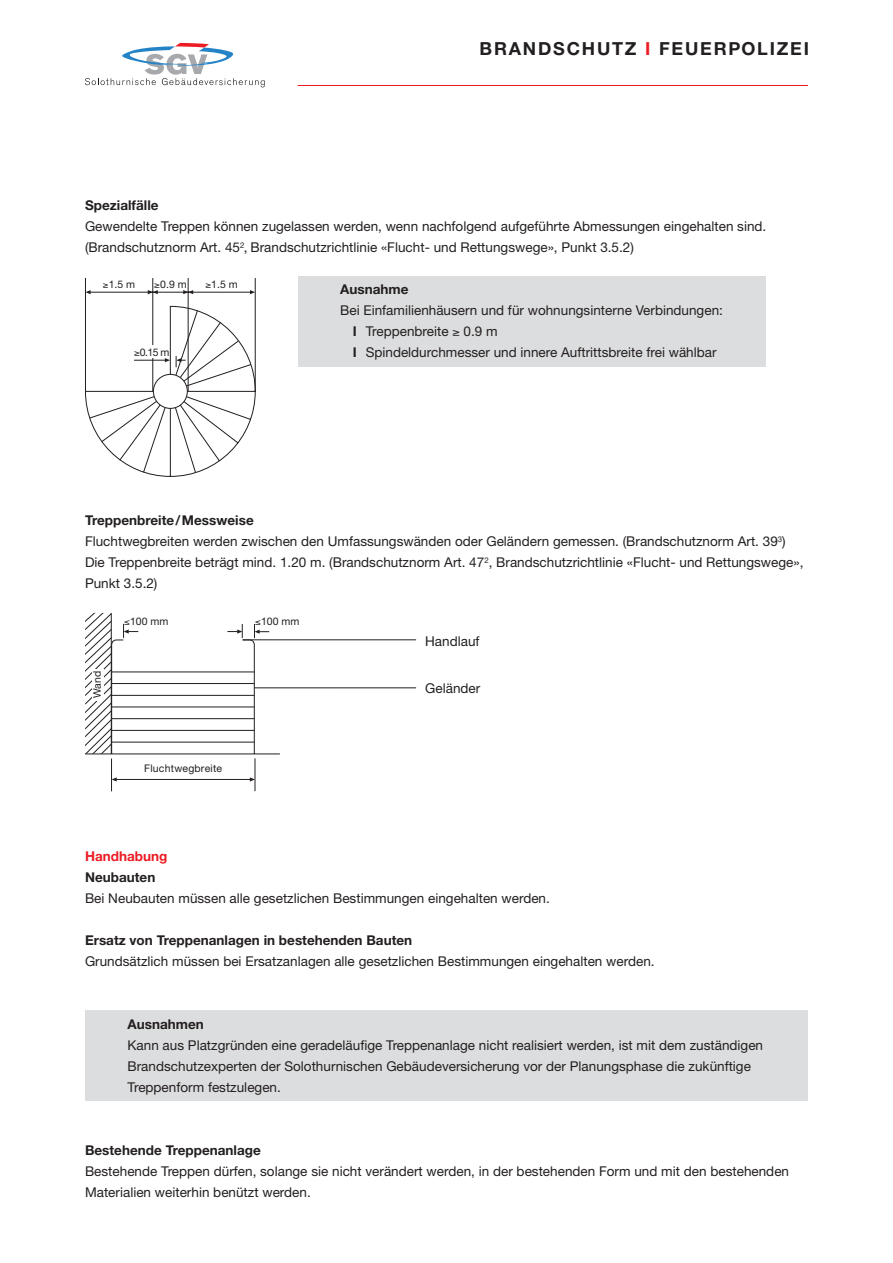
<style>
.page{position:relative;width:893px;height:1263px;background:#fff}
.page>*{position:absolute;margin:0;border:0;box-sizing:border-box;transform-origin:0 0}
.t1{font:700 18px "Helvetica Neue";letter-spacing:.1em;color:#231f20}
.t2{font:13.5px/21px "Helvetica Neue";color:#231f20}
.t3{font:700 13.5px "Helvetica Neue";color:#231f20}
.t4{font:700 13.5px "Helvetica Neue";color:#ed1c24}
.t5{font:10.5px "Helvetica Neue";letter-spacing:.02em;color:#231f20}
.s1{color:#ed1c24}
.s2{font-weight:700}
</style>
<div class="page">
<svg style="left:85px;top:43px;width:180px;height:45px"></svg>
<hr style="left:298px;top:85px;width:510px;height:1px;background:#ed1c24">
<div style="left:298px;top:276px;width:467px;height:91px;background:#dcddde"></div>
<div style="left:85px;top:1011px;width:723px;height:90px;background:#dcddde"></div>
<hr style="left:85px;top:278px;width:1px;height:113px;background:#231f20">
<hr style="left:255px;top:278px;width:1px;height:113px;background:#231f20">
<svg style="left:86px;top:290px;width:5px;height:4px"></svg>
<svg style="left:250px;top:290px;width:5px;height:4px"></svg>
<hr style="left:90px;top:292px;width:160px;height:1px;background:#231f20">
<hr style="left:152px;top:278px;width:1px;height:113px;background:#231f20">
<hr style="left:188px;top:278px;width:1px;height:113px;background:#231f20">
<svg style="left:183px;top:290px;width:11px;height:4px"></svg>
<svg style="left:148px;top:290px;width:10px;height:4px"></svg>
<svg style="left:85px;top:306px;width:171px;height:171px"></svg>
<div style="left:153px;top:374px;width:34px;height:34px;background:#fff;border-radius:50%"></div>
<div style="left:153px;top:374px;width:35px;height:35px;border:1px solid #231f20;border-radius:50%"></div>
<div style="left:133px;top:346px;width:36px;height:12px;background:#fff"></div>
<hr style="left:111px;top:759px;width:1px;height:32px;background:#231f20">
<hr style="left:255px;top:758px;width:1px;height:33px;background:#231f20">
<svg style="left:112px;top:777px;width:5px;height:5px"></svg>
<svg style="left:250px;top:777px;width:5px;height:5px"></svg>
<hr style="left:116px;top:779px;width:134px;height:1px;background:#231f20">
<hr style="left:243px;top:640px;width:173px;height:1px;background:#231f20">
<hr style="left:254px;top:688px;width:162px;height:1px;background:#231f20">
<svg style="left:85px;top:613px;width:196px;height:142px"></svg>
<h1 class="t1" style="left:479px;top:42px;width:331px">BRANDSCHUTZ <span class="s1">I</span> FEUERPOLIZEI</h1>
<p class="t3" style="left:85px;top:200px;width:75px">Spezialfälle</p>
<p class="t2" style="left:85px;top:217px;width:683px">Gewendelte Treppen können zugelassen werden, wenn nachfolgend aufgeführte Abmessungen eingehalten sind. (Brandschutznorm Art. 45<sup>2</sup>, Brandschutzrichtlinie «Flucht- und Rettungswege», Punkt 3.5.2)</p>
<p class="t5" style="left:103px;top:280px;width:34px">≥1.5 m</p>
<p class="t5" style="left:154px;top:280px;width:34px">≥0.9 m</p>
<p class="t5" style="left:205px;top:280px;width:34px">≥1.5 m</p>
<p class="t5" style="left:134px;top:349px;width:37px">≥0.15 m</p>
<p class="t3" style="left:340px;top:284px;width:70px">Ausnahme</p>
<p class="t2" style="left:353px;top:301px;width:371px;text-indent:-13px">Bei Einfamilienhäusern und für wohnungsinterne Verbindungen:<br><span class="s2">I</span> Treppenbreite ≥ 0.9 m<br><span class="s2">I</span> Spindeldurchmesser und innere Auftrittsbreite frei wählbar</p>
<p class="t2" style="left:85px;top:511px;width:720px"><span class="s2">Treppenbreite/Messweise<br></span>Fluchtwegbreiten werden zwischen den Umfassungswänden oder Geländern gemessen. (Brandschutznorm Art. 39<sup>3</sup>)<br>Die Treppenbreite beträgt mind. 1.20 m. (Brandschutznorm Art. 47<sup>2</sup>, Brandschutzrichtlinie «Flucht- und Rettungswege», Punkt 3.5.2)</p>
<p class="t5" style="left:93px;top:698px;width:29px;rotate:-90deg">Wand</p>
<p class="t5" style="left:124px;top:618px;width:46px">≤100 mm</p>
<p class="t5" style="left:255px;top:618px;width:46px">≤100 mm</p>
<p class="t5" style="left:144px;top:765px;width:80px">Fluchtwegbreite</p>
<p class="t2" style="left:425px;top:632px;width:56px">Handlauf</p>
<p class="t2" style="left:425px;top:679px;width:57px">Geländer</p>
<p class="t4" style="left:85px;top:852px;width:84px">Handhabung</p>
<p class="t3" style="left:85px;top:873px;width:72px">Neubauten</p>
<p class="t2" style="left:85px;top:889px;width:466px">Bei Neubauten müssen alle gesetzlichen Bestimmungen eingehalten werden.</p>
<p class="t3" style="left:85px;top:936px;width:329px">Ersatz von Treppenanlagen in bestehenden Bauten</p>
<p class="t2" style="left:85px;top:952px;width:571px">Grundsätzlich müssen bei Ersatzanlagen alle gesetzlichen Bestimmungen eingehalten werden.</p>
<p class="t3" style="left:128px;top:1019px;width:78px">Ausnahmen</p>
<p class="t2" style="left:128px;top:1036px;width:637px">Kann aus Platzgründen eine geradeläufige Treppenanlage nicht realisiert werden, ist mit dem zuständigen<br>Brandschutzexperten der Solothurnischen Gebäudeversicherung vor der Planungsphase die zukünftige<br>Treppenform festzulegen.</p>
<p class="t3" style="left:85px;top:1146px;width:177px">Bestehende Treppenanlage</p>
<p class="t2" style="left:85px;top:1162px;width:705px">Bestehende Treppen dürfen, solange sie nicht verändert werden, in der bestehenden Form und mit den bestehenden<br>Materialien weiterhin benützt werden.</p>
</div>
